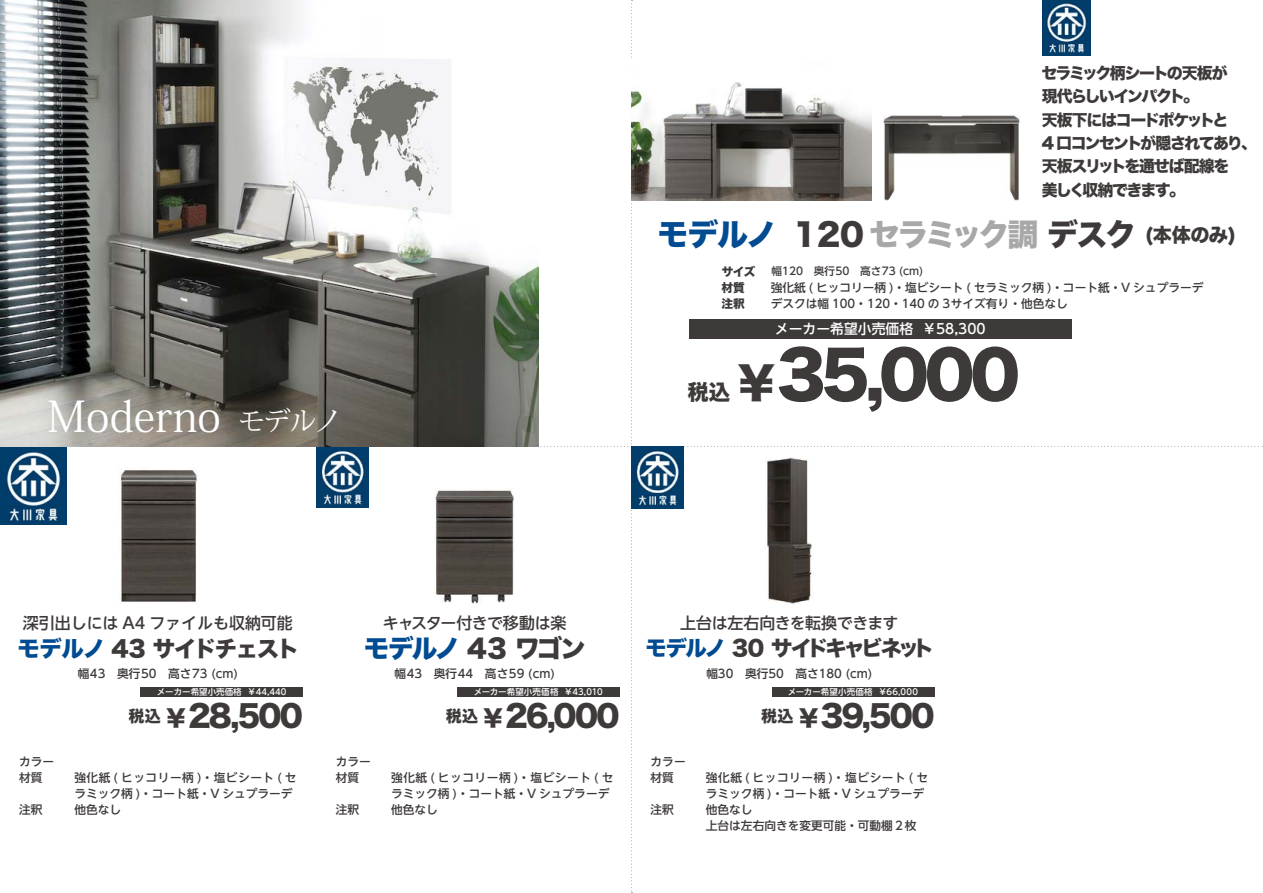
<style>
.page{position:relative;width:1263px;height:893px;background:#fff}
.page>*{position:absolute;margin:0;border:0;box-sizing:border-box;transform-origin:0 0}
.t1{font:63.75px "Hira Kaku Std W8";color:#3e3a39}
.t2{font:42.45px "Koz Min Pr 6 N";color:#fff}
.t3{font:30.9px "Hira Kaku Std W8";letter-spacing:-.065em;color:#3e3a39}
.t4{font:29.7px "Hira Kaku Std W8";letter-spacing:-.07em;color:#3e3a39}
.t5{font:25.5px "Hira Kaku Std W8";letter-spacing:-.075em;color:#3e3a39}
.t6{font:22.35px "Hira Kaku Std W8";letter-spacing:-.055em;color:#3e3a39}
.t7{font:21.3px "Hira Kaku Std W8";letter-spacing:-.12em;color:#3e3a39}
.t8{font:15.9px/23.4px "Hira Kaku Std W8";letter-spacing:-.1em;color:#3e3a39}
.t9{font:500 15.9px "MJSUD Shin Go NT";color:#3e3a39}
.t10{font:500 15.9px "MJSUD Shin Go NT";letter-spacing:-.02em;color:#3e3a39}
.t11{font:500 15.9px "MJSUD Shin Go NT";letter-spacing:-.03em;color:#3e3a39}
.t12{font:500 13.8px "MJSUD Shin Go NT";color:#fff}
.t13{font:500 11.7px/15.9px "MJSUD Shin Go NT";color:#3e3a39}
.t14{font:11.7px/15.9px "Hira Kaku Std W8";letter-spacing:-.02em;color:#3e3a39}
.t15{font:500 10.65px "MJSUD Shin Go NT";color:#3e3a39}
.t16{font:500 8.55px "MJSUD Shin Go NT";color:#fff}
.s1{font-size:26.55px}
.s2{color:#004b91}
.s3{color:#a8a8a8}
.s4{font-size:19.2px}
.s5{font-size:21.3px}
.s6{font-size:44.7px}
.s7{font-size:23.4px}
</style>
<div class="page">
<img style="left:632px;top:82px;width:240px;height:118px">
<div style="left:689px;top:320px;width:383px;height:19px;background:#3e3a39"></div>
<img style="left:1042px;top:0;width:48px;height:55px">
<img style="left:121px;top:468px;width:76px;height:134px">
<div style="left:140px;top:687px;width:163px;height:10px;background:#3e3a39"></div>
<img style="left:0;top:446px;width:67px;height:79px">
<img style="left:767px;top:458px;width:45px;height:146px">
<img style="left:435px;top:489px;width:79px;height:114px">
<div style="left:772px;top:687px;width:162px;height:10px;background:#3e3a39"></div>
<div style="left:457px;top:687px;width:162px;height:9px;background:#3e3a39"></div>
<img style="left:631px;top:446px;width:53px;height:62px">
<img style="left:316px;top:446px;width:53px;height:62px">
<img style="left:883px;top:115px;width:137px;height:85px">
<img style="left:0;top:0;width:538px;height:446px">
<h2 class="t2" style="left:48px;top:393px;width:295px">Moderno <span class="s1">モデルノ</span></h2>
<h3 class="t8" style="left:1041px;top:62px;width:217px">セラミック柄シートの天板が<br>現代らしいインパクト。<br>天板下にはコードポケットと<br>4 口コンセントが隠されてあり、天板スリットを通せば配線を<br>美しく収納できます。</h3>
<h3 class="t3" style="left:658px;top:217px;width:580px"><span class="s2">モデルノ</span> 120 <span class="s3">セラミック調</span> デスク <span class="s4">(本体のみ)</span></h3>
<p class="t14" style="left:721px;top:280px;width:25px">材質注釈</p>
<p class="t13" style="left:771px;top:280px;width:434px">強化紙 ( ヒッコリー柄 )・塩ビシート ( セラミック柄 )・コート紙・V シュプラーデデスクは幅 100・120・140 の 3サイズ有り・他色なし</p>
<p class="t12" style="left:775px;top:320px;width:212px">メーカー希望小売価格 ￥58,300</p>
<h1 class="t1" style="left:688px;top:339px;width:334px"><span class="s5">税込</span> <span class="s6">¥</span>35,000</h1>
<p class="t14" style="left:722px;top:264px;width:35px">サイズ</p>
<p class="t15" style="left:771px;top:264px;width:153px">幅120　奥行50　高さ73 (cm)</p>
<h3 class="t9" style="left:23px;top:612px;width:271px">深引出しには A4 ファイルも収納可能</h3>
<h3 class="t6" style="left:18px;top:636px;width:283px"><span class="s2">モデルノ</span> 43 サイドチェスト</h3>
<p class="t13" style="left:78px;top:665px;width:162px">幅43　奥行50　高さ73 (cm)</p>
<p class="t16" style="left:157px;top:686px;width:131px">メーカー希望小売価格 ￥44,440</p>
<h3 class="t4" style="left:128px;top:700px;width:176px"><sup>税込</sup> <span class="s7">¥</span> 28,500</h3>
<h3 class="t11" style="left:383px;top:612px;width:185px">キャスター付きで移動は楽</h3>
<h3 class="t5" style="left:364px;top:634px;width:223px"><span class="s2">モデルノ</span> 43 ワゴン</h3>
<p class="t13" style="left:394px;top:665px;width:162px">幅43　奥行44　高さ59 (cm)</p>
<h3 class="t10" style="left:680px;top:612px;width:220px">上台は左右向きを転換できます</h3>
<h3 class="t7" style="left:646px;top:637px;width:290px"><span class="s2">モデルノ</span> 30 サイドキャビネット</h3>
<p class="t13" style="left:706px;top:665px;width:167px">幅30　奥行50　高さ180 (cm)</p>
<p class="t16" style="left:474px;top:686px;width:130px">メーカー希望小売価格 ￥43,010</p>
<p class="t16" style="left:788px;top:686px;width:132px">メーカー希望小売価格 ￥66,000</p>
<h3 class="t4" style="left:446px;top:699px;width:175px"><sup>税込</sup> <span class="s7">¥</span> 26,000</h3>
<h3 class="t4" style="left:761px;top:700px;width:175px"><sup>税込</sup> <span class="s7">¥</span> 39,500</h3>
<p class="t13" style="left:19px;top:753px;width:37px">カラー材質</p>
<p class="t13" style="left:19px;top:801px;width:25px">注釈</p>
<p class="t13" style="left:74px;top:769px;width:224px">強化紙 ( ヒッコリー柄 )・塩ビシート ( セラミック柄 )・コート紙・V シュプラーデ他色なし</p>
<p class="t13" style="left:336px;top:753px;width:37px">カラー材質</p>
<p class="t13" style="left:336px;top:801px;width:25px">注釈</p>
<p class="t13" style="left:391px;top:769px;width:224px">強化紙 ( ヒッコリー柄 )・塩ビシート ( セラミック柄 )・コート紙・V シュプラーデ他色なし</p>
<p class="t13" style="left:651px;top:753px;width:37px">カラー材質</p>
<p class="t13" style="left:651px;top:801px;width:25px">注釈</p>
<p class="t13" style="left:706px;top:769px;width:224px">強化紙 ( ヒッコリー柄 )・塩ビシート ( セラミック柄 )・コート紙・V シュプラーデ他色なし<br>上台は左右向きを変更可能・可動棚２枚</p>
</div>
